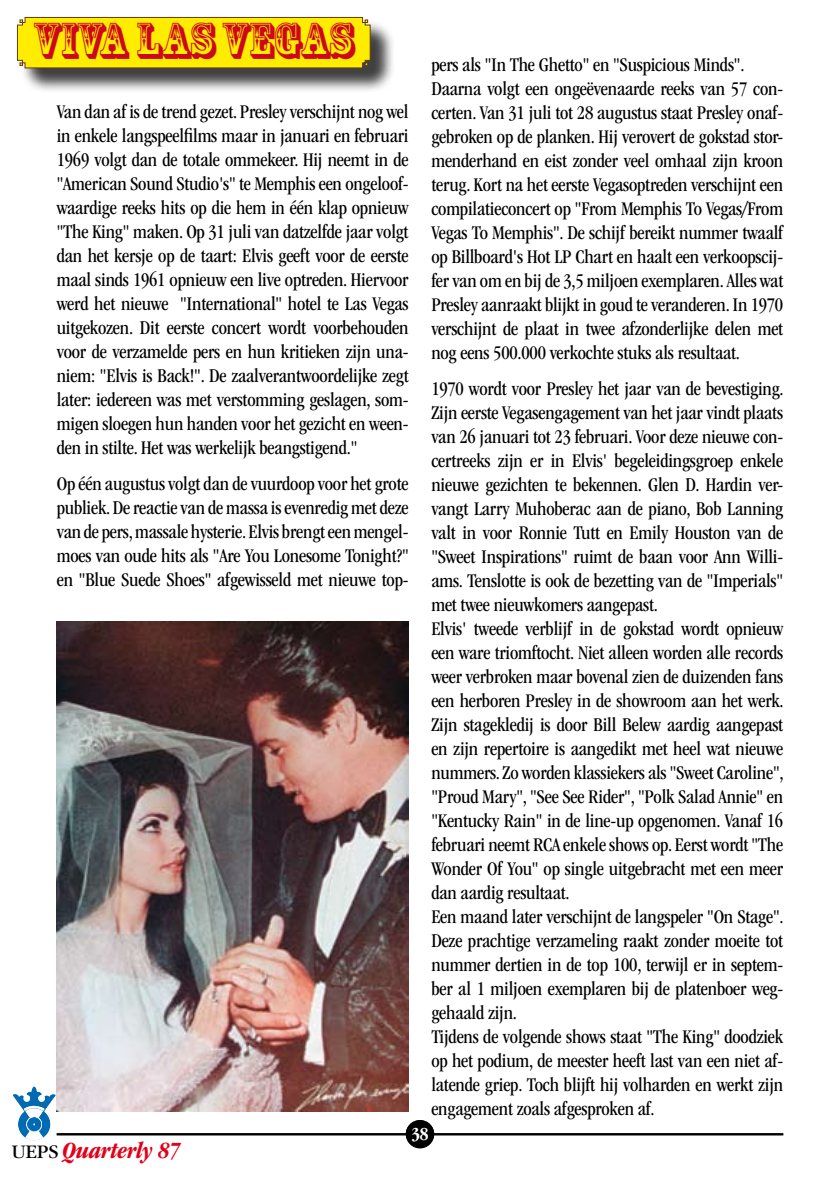
<style>
.page{position:relative;width:840px;height:1191px;background:#fff}
.page>*{position:absolute;margin:0;border:0;box-sizing:border-box;transform-origin:0 0}
.t1{font:48px "Rosewood Std";letter-spacing:-.015em;color:#cd071e}
.t2{font:italic 700 condensed 24px "ITC Garamond Std";letter-spacing:-.01em;color:#e2001a}
.t3{font:condensed 20px/24px "ITC Garamond Std";letter-spacing:-.01em;color:#000;text-align:justify}
.t4{font:700 condensed 19px "ITC Garamond Std";color:#fff}
.s1{font-weight:400;font-style:normal;font-stretch:normal;font-size:20px;color:#000}
</style>
<div class="page">
<svg style="left:405px;top:1120px;width:29px;height:28px"></svg>
<hr style="left:57px;top:1133px;width:725px;height:2px;background:#000">
<div style="left:405px;top:1120px;width:29px;height:27px;background:#000;border-radius:50%"></div>
<img style="left:13px;top:1086px;width:43px;height:54px">
<div style="left:20px;top:20px;width:375px;height:72px;background:#000;opacity:.75"></div>
<svg style="left:17px;top:17px;width:354px;height:52px;background:#f5e203"></svg>
<img style="left:57px;top:622px;width:351px;height:489px">
<h1 class="t1" style="left:32px;top:12px;width:323px">VIVA LAS VEGAS</h1>
<p class="t3" style="left:57px;top:100px;width:353px">Van dan af is de trend gezet. Presley verschijnt nog wel in enkele langspeelfilms maar in januari en februari 1969 volgt dan de totale ommekeer. Hij neemt in de "American Sound Studio's" te Memphis een ongeloof&shy;waardige reeks hits op die hem in één klap opnieuw "The King" maken. Op 31 juli van datzelfde jaar volgt dan het kersje op de taart: Elvis geeft voor de eerste maal sinds 1961 opnieuw een live optreden. Hiervoor werd het nieuwe "International" hotel te Las Vegas uitgekozen. Dit eerste concert wordt voorbehouden voor de verzamelde pers en hun kritieken zijn una&shy;niem: "Elvis is Back!". De zaalverantwoordelijke zegt later: iedereen was met verstomming geslagen, som&shy;migen sloegen hun handen voor het gezicht en ween&shy;den in stilte. Het was werkelijk beangstigend."</p>
<p class="t3" style="left:57px;top:472px;width:353px">Op één augustus volgt dan de vuurdoop voor het grote publiek. De reactie van de massa is evenredig met deze van de pers, massale hysterie. Elvis brengt een mengel&shy;moes van oude hits als "Are You Lonesome Tonight?" en "Blue Suede Shoes" afgewisseld met nieuwe top-</p>
<p class="t3" style="left:431px;top:53px;width:353px;text-align:left">pers als "In The Ghetto" en "Suspicious Minds".<br>Daarna volgt een ongeëvenaarde reeks van 57 con&shy;certen. Van 31 juli tot 28 augustus staat Presley onaf&shy;gebroken op de planken. Hij verovert de gokstad stor&shy;menderhand en eist zonder veel omhaal zijn kroon terug. Kort na het eerste Vegasoptreden verschijnt een compilatieconcert op "From Memphis To Vegas/From Vegas To Memphis". De schijf bereikt nummer twaalf op Billboard's Hot LP Chart en haalt een verkoopscij&shy;fer van om en bij de 3,5 miljoen exemplaren. Alles wat Presley aanraakt blijkt in goud te veranderen. In 1970 verschijnt de plaat in twee afzonderlijke delen met nog eens 500.000 verkochte stuks als resultaat.</p>
<p class="t3" style="left:431px;top:377px;width:353px;text-align:left">1970 wordt voor Presley het jaar van de bevestiging.<br>Zijn eerste Vegasengagement van het jaar vindt plaats van 26 januari tot 23 februari. Voor deze nieuwe con&shy;certreeks zijn er in Elvis' begeleidingsgroep enkele nieuwe gezichten te bekennen. Glen D. Hardin ver&shy;vangt Larry Muhoberac aan de piano, Bob Lanning valt in voor Ronnie Tutt en Emily Houston van de "Sweet Inspirations" ruimt de baan voor Ann Willi&shy;ams. Tenslotte is ook de bezetting van de "Imperials" met twee nieuwkomers aangepast.<br>Elvis' tweede verblijf in de gokstad wordt opnieuw een ware triomftocht. Niet alleen worden alle records weer verbroken maar bovenal zien de duizenden fans een herboren Presley in de showroom aan het werk.<br>Zijn stagekledij is door Bill Belew aardig aangepast en zijn repertoire is aangedikt met heel wat nieuwe nummers. Zo worden klassiekers als "Sweet Caroline", "Proud Mary", "See See Rider", "Polk Salad Annie" en "Kentucky Rain" in de line-up opgenomen. Vanaf 16 februari neemt RCA enkele shows op. Eerst wordt "The Wonder Of You" op single uitgebracht met een meer dan aardig resultaat.<br>Een maand later verschijnt de langspeler "On Stage".<br>Deze prachtige verzameling raakt zonder moeite tot nummer dertien in de top 100, terwijl er in septem&shy;ber al 1 miljoen exemplaren bij de platenboer weg&shy;gehaald zijn.<br>Tijdens de volgende shows staat "The King" doodziek op het podium, de meester heeft last van een niet af&shy;latende griep. Toch blijft hij volharden en werkt zijn engagement zoals afgesproken af.</p>
<p class="t2" style="left:11px;top:1137px;width:171px"><span class="s1">UEPS</span> Quarterly 87</p>
<p class="t4" style="left:411px;top:1123px;width:19px">38</p>
</div>
